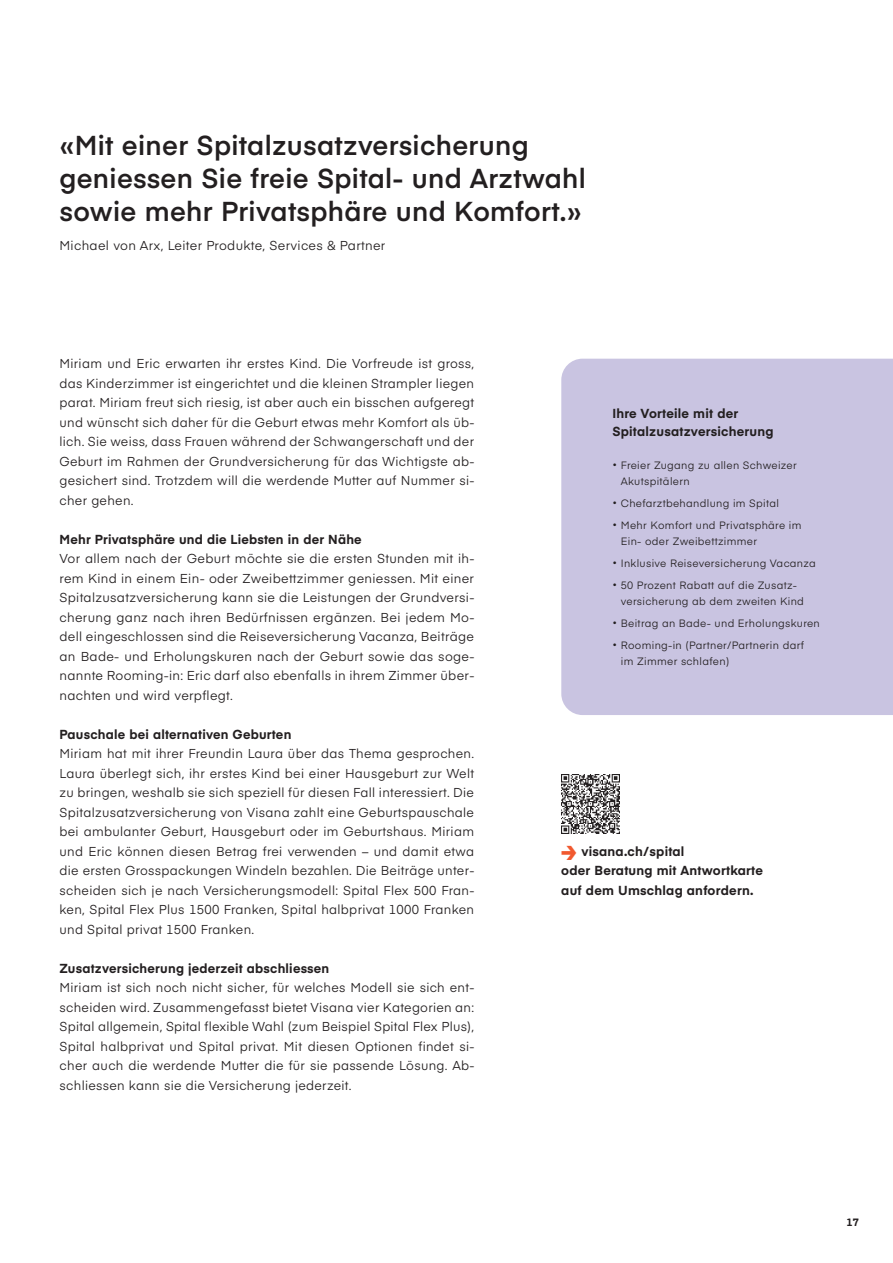
<style>
.page{position:relative;width:893px;height:1263px;background:#fff}
.page>*{position:absolute;margin:0;border:0;box-sizing:border-box;transform-origin:0 0}
.t1{font:600 27px/33px "Eina 03";letter-spacing:.01em;color:#231f20}
.t2{font:700 12.9px/19.5px "Eina 03";letter-spacing:.015em;color:#231f20}
.t3{font:12.75px/19.5px "Eina 03";letter-spacing:.025em;color:#231f20;text-align:justify}
.t4{font:10.5px/16.5px "Eina 03";letter-spacing:.03em;color:#231f20}
.t5{font:700 10.5px "Eina 03";color:#231f20}
.s1{font-size:9px}
.s2{font-size:27px;color:#f1592f}
</style>
<div class="page">
<div style="left:561px;top:359px;width:332px;height:356px;background:#c9c4e1"></div>
<img style="left:561px;top:775px;width:59px;height:58px">
<h1 class="t1" style="left:60px;top:132px;width:528px">«Mit einer Spitalzusatzversicherung geniessen Sie freie Spital- und Arztwahl sowie mehr Privatsphäre und Komfort.»</h1>
<p class="t3" style="left:60px;top:237px;width:327px">Michael von Arx, Leiter Produkte, Services &amp; Partner</p>
<p class="t3" style="left:60px;top:355px;width:416px">Miriam und Eric erwarten ihr erstes Kind. Die Vorfreude ist gross, das Kinderzimmer ist eingerichtet und die kleinen Strampler liegen parat. Miriam freut sich riesig, ist aber auch ein bisschen aufgeregt und wünscht sich daher für die Geburt etwas mehr Komfort als üb&shy;lich. Sie weiss, dass Frauen während der Schwangerschaft und der Geburt im Rahmen der Grundversicherung für das Wichtigste ab&shy;gesichert sind. Trotzdem will die werdende Mutter auf Nummer si&shy;cher gehen.</p>
<p class="t2" style="left:60px;top:531px;width:304px">Mehr Privatsphäre und die Liebsten in der Nähe</p>
<p class="t3" style="left:60px;top:550px;width:416px">Vor allem nach der Geburt möchte sie die ersten Stunden mit ih&shy;rem Kind in einem Ein- oder Zweibettzimmer geniessen. Mit einer Spitalzusatzversicherung kann sie die Leistungen der Grundversi&shy;cherung ganz nach ihren Bedürfnissen ergänzen. Bei jedem Mo&shy;dell eingeschlossen sind die Reiseversicherung Vacanza, Beiträge an Bade- und Erholungskuren nach der Geburt sowie das soge&shy;nannte Rooming-in: Eric darf also ebenfalls in ihrem Zimmer über&shy;nachten und wird verpflegt.</p>
<p class="t2" style="left:60px;top:726px;width:233px">Pauschale bei alternativen Geburten</p>
<p class="t3" style="left:60px;top:745px;width:416px">Miriam hat mit ihrer Freundin Laura über das Thema gesprochen.<br>Laura überlegt sich, ihr erstes Kind bei einer Hausgeburt zur Welt zu bringen, weshalb sie sich speziell für diesen Fall interessiert. Die Spitalzusatzversicherung von Visana zahlt eine Geburtspauschale bei ambulanter Geburt, Hausgeburt oder im Geburtshaus. Miriam und Eric können diesen Betrag frei verwenden – und damit etwa die ersten Grosspackungen Windeln bezahlen. Die Beiträge unter&shy;scheiden sich je nach Versicherungsmodell: Spital Flex 500 Fran&shy;ken, Spital Flex Plus 1500 Franken, Spital halbprivat 1000 Franken und Spital privat 1500 Franken.</p>
<p class="t2" style="left:60px;top:960px;width:271px">Zusatzversicherung jederzeit abschliessen</p>
<p class="t3" style="left:60px;top:979px;width:416px">Miriam ist sich noch nicht sicher, für welches Modell sie sich ent&shy;scheiden wird. Zusammengefasst bietet Visana vier Kategorien an:<br>Spital allgemein, Spital flexible Wahl (zum Beispiel Spital Flex Plus), Spital halbprivat und Spital privat. Mit diesen Optionen findet si&shy;cher auch die werdende Mutter die für sie passende Lösung. Ab&shy;schliessen kann sie die Versicherung jederzeit.</p>
<p class="t2" style="left:612px;top:405px;width:163px;line-height:18px">Ihre Vorteile mit der<br>Spitalzusatzversicherung</p>
<p class="t4" style="left:621px;top:458px;width:177px;text-indent:-9px"><span class="s1">•</span> Freier Zugang zu allen Schweizer<br>Akutspitälern</p>
<p class="t4" style="left:612px;top:496px;width:168px"><span class="s1">•</span> Chefarztbehandlung im Spital</p>
<p class="t4" style="left:621px;top:518px;width:182px;text-indent:-9px"><span class="s1">•</span> Mehr Komfort und Privatsphäre im<br>Ein- oder Zweibettzimmer</p>
<p class="t4" style="left:612px;top:556px;width:205px"><span class="s1">•</span> Inklusive Reiseversicherung Vacanza</p>
<p class="t4" style="left:621px;top:578px;width:185px;text-indent:-9px"><span class="s1">•</span> 50 Prozent Rabatt auf die Zusatz&shy;versicherung ab dem zweiten Kind</p>
<p class="t4" style="left:612px;top:616px;width:209px"><span class="s1">•</span> Beitrag an Bade- und Erholungskuren</p>
<p class="t4" style="left:621px;top:638px;width:185px;text-indent:-9px"><span class="s1">•</span> Rooming-in (Partner/Partnerin darf im Zimmer schlafen)</p>
<p class="t2" style="left:561px;top:843px;width:203px"><span class="s2">≥</span> visana.ch/spital<br>oder Beratung mit Antwortkarte auf dem Umschlag anfordern.</p>
<p class="t5" style="left:846px;top:1219px;width:14px">17</p>
</div>
